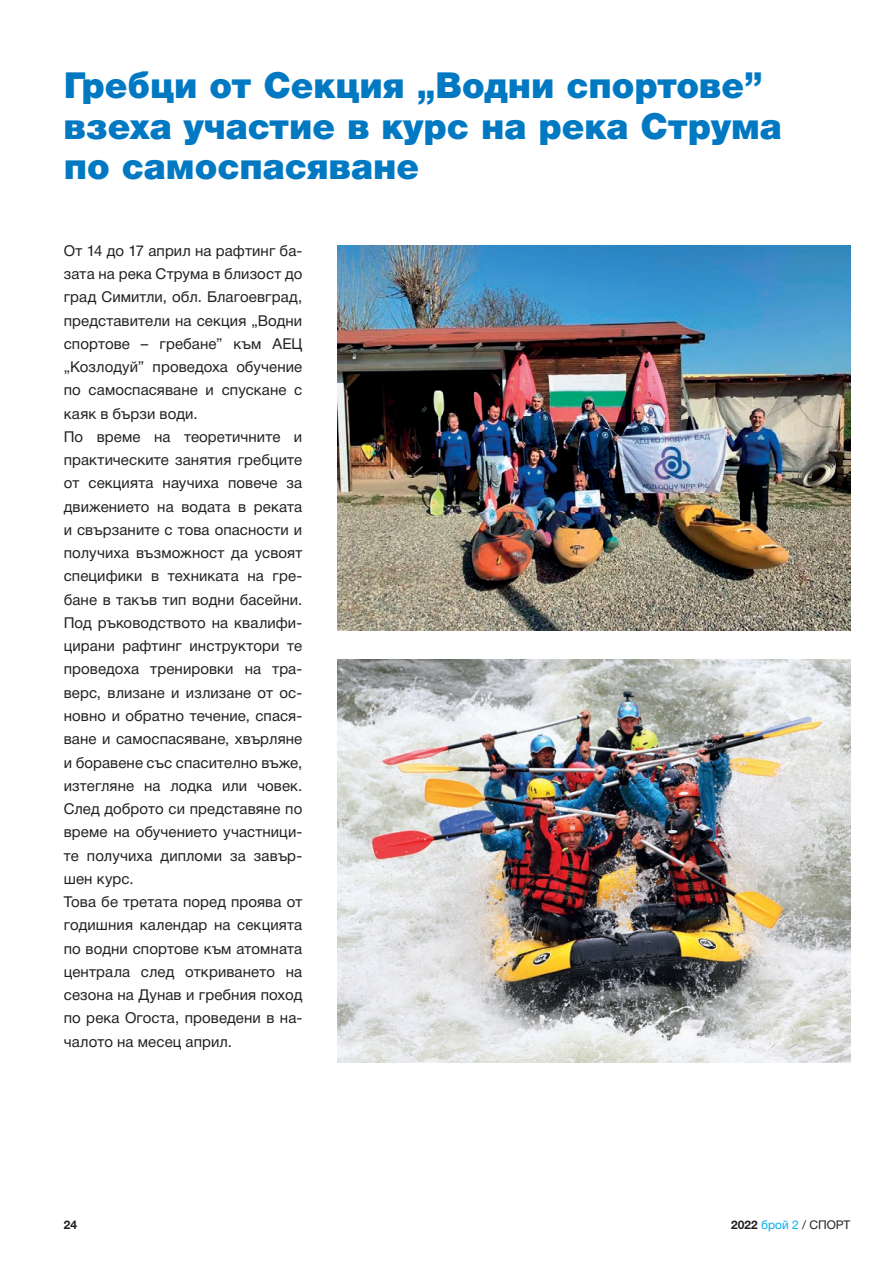
<style>
.page{position:relative;width:893px;height:1263px;background:#fff}
.page>*{position:absolute;margin:0;border:0;box-sizing:border-box;transform-origin:0 0}
.t1{font:900 36px/40.5px "Helvetica Neue Cyr";color:#0079c2}
.t2{font:15px/23.2px "Helvetica Neue Cyr";letter-spacing:.005em;color:#231f20}
.t3{font:12px "Helvetica Neue Cyr";color:#231f20}
.t4{font:700 12px "Helvetica Neue Cyr";color:#231f20}
.s1{font-weight:700}
.s2{color:#00aeef}
</style>
<div class="page">
<img style="left:337px;top:660px;width:513px;height:402px">
<img style="left:337px;top:245px;width:513px;height:385px">
<h1 class="t1" style="left:64px;top:65px;width:719px">Гребци от Секция „Водни спортове” взеха участие в курс на река Струма по самоспасяване</h1>
<p class="t2" style="left:64px;top:239px;width:240px">От 14 до 17 април на рафтинг ба&shy;зата на река Струма в близост до град Симитли, обл. Благоевград, представители на секция „Водни спортове – гребане” към АЕЦ „Козлодуй” проведоха обучение по самоспасяване и спускане с каяк в бързи води.<br>По време на теоретичните и практическите занятия гребците от секцията научиха повече за движението на водата в реката и свързаните с това опасности и получиха възможност да усвоят специфики в техниката на гре&shy;бане в такъв тип водни басейни.<br>Под ръководството на квалифи&shy;цирани рафтинг инструктори те проведоха тренировки на тра&shy;верс, влизане и излизане от ос&shy;новно и обратно течение, спася&shy;ване и самоспасяване, хвърляне и боравене със спасително въже, изтегляне на лодка или човек.<br>След доброто си представяне по време на обучението участници&shy;те получиха дипломи за завър&shy;шен курс.<br>Това бе третата поред проява от годишния календар на секцията по водни спортове към атомната централа след откриването на сезона на Дунав и гребния поход по река Огоста, проведени в на&shy;чалото на месец април.</p>
<p class="t4" style="left:64px;top:1218px;width:15px">24</p>
<p class="t3" style="left:731px;top:1218px;width:121px"><span class="s1">2022</span> <span class="s2">брой 2</span> / СПОРТ</p>
</div>
